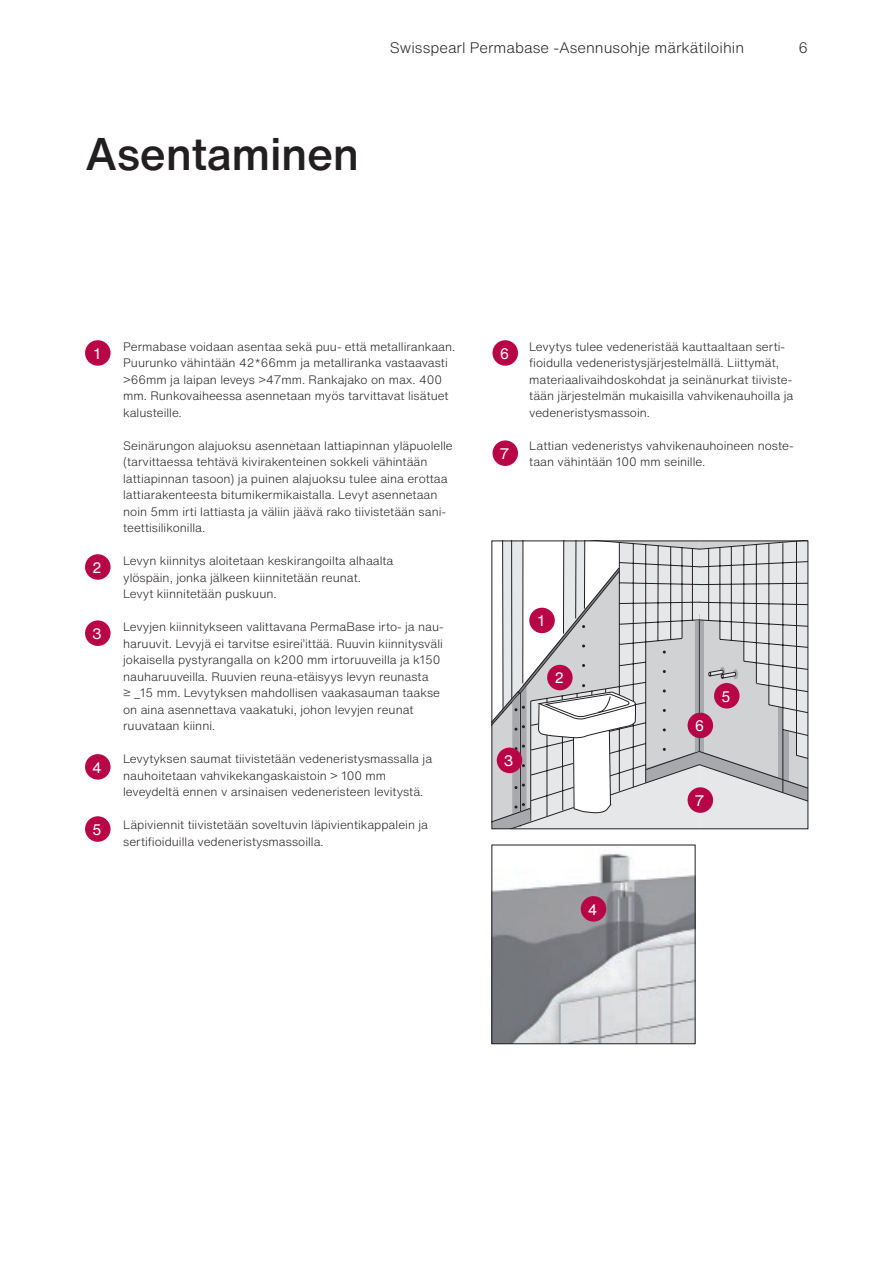
<style>
.page{position:relative;width:893px;height:1263px;background:#fff}
.page>*{position:absolute;margin:0;border:0;box-sizing:border-box;transform-origin:0 0}
.t1{font:500 45px "Helvetica Now Text";letter-spacing:-.01em;color:#231f20}
.t2{font:300 15px "Helvetica Now Text";color:#231f20}
.t3{font:15px "Helvetica Now Text";color:#fff}
.t4{font:300 12px/16.5px "Helvetica Now Text";color:#231f20}
</style>
<div class="page">
<div style="left:85px;top:340px;width:26px;height:26px;background:#b80546;border-radius:50%"></div>
<div style="left:85px;top:554px;width:26px;height:26px;background:#b80546;border-radius:50%"></div>
<div style="left:85px;top:620px;width:26px;height:26px;background:#b80546;border-radius:50%"></div>
<div style="left:85px;top:754px;width:26px;height:26px;background:#b80546;border-radius:50%"></div>
<div style="left:85px;top:816px;width:26px;height:26px;background:#b80546;border-radius:50%"></div>
<div style="left:492px;top:340px;width:26px;height:26px;background:#b80546;border-radius:50%"></div>
<div style="left:492px;top:440px;width:26px;height:26px;background:#b80546;border-radius:50%"></div>
<img style="left:494px;top:853px;width:199px;height:189px">
<div style="left:492px;top:845px;width:203px;height:199px;border:1px solid #231f20"></div>
<svg style="left:492px;top:541px;width:316px;height:288px;background:#cfcace"></svg>
<div style="left:529px;top:608px;width:26px;height:25px;background:#b80546;border-radius:50%"></div>
<div style="left:581px;top:896px;width:25px;height:26px;background:#b80546;border-radius:50%"></div>
<h1 class="t1" style="left:85px;top:124px;width:276px">Asentaminen</h1>
<p class="t2" style="left:390px;top:38px;width:356px">Swisspearl Permabase -Asennusohje märkätiloihin</p>
<p class="t2" style="left:798px;top:38px;width:11px">6</p>
<p class="t3" style="left:94px;top:343px;width:8px">1</p>
<p class="t3" style="left:92px;top:557px;width:11px">2</p>
<p class="t3" style="left:92px;top:623px;width:11px">3</p>
<p class="t3" style="left:92px;top:757px;width:11px">4</p>
<p class="t3" style="left:92px;top:819px;width:11px">5</p>
<p class="t4" style="left:123px;top:338px;width:334px">Permabase voidaan asentaa sekä puu- että metallirankaan.<br>Puurunko vähintään 42*66mm ja metalliranka vastaavasti &gt;66mm ja laipan leveys &gt;47mm. Rankajako on max. 400 mm. Runkovaiheessa asennetaan myös tarvittavat lisätuet kalusteille.</p>
<p class="t4" style="left:123px;top:437px;width:331px">Seinärungon alajuoksu asennetaan lattiapinnan yläpuolelle (tarvittaessa tehtävä kivirakenteinen sokkeli vähintään lattiapinnan tasoon) ja puinen alajuoksu tulee aina erottaa lattiarakenteesta bitumikermikaistalla. Levyt asennetaan noin 5mm irti lattiasta ja väliin jäävä rako tiivistetään sani&shy;teettisilikonilla.</p>
<p class="t4" style="left:123px;top:553px;width:272px">Levyn kiinnitys aloitetaan keskirangoilta alhaalta ylöspäin, jonka jälkeen kiinnitetään reunat.<br>Levyt kiinnitetään puskuun.</p>
<p class="t4" style="left:123px;top:619px;width:322px">Levyjen kiinnitykseen valittavana PermaBase irto- ja nau&shy;haruuvit. Levyjä ei tarvitse esirei’ittää. Ruuvin kiinnitysväli jokaisella pystyrangalla on k200 mm irtoruuveilla ja k150 nauharuuveilla. Ruuvien reuna-etäisyys levyn reunasta<br>≥ _15 mm. Levytyksen mahdollisen vaakasauman taakse on aina asennettava vaakatuki, johon levyjen reunat ruuvataan kiinni.</p>
<p class="t4" style="left:123px;top:751px;width:311px">Levytyksen saumat tiivistetään vedeneristysmassalla ja nauhoitetaan vahvikekangaskaistoin &gt; 100 mm leveydeltä ennen v arsinaisen vedeneristeen levitystä.</p>
<p class="t4" style="left:123px;top:817px;width:306px">Läpiviennit tiivistetään soveltuvin läpivientikappalein ja sertifioiduilla vedeneristysmassoilla.</p>
<p class="t3" style="left:500px;top:343px;width:11px">6</p>
<p class="t3" style="left:500px;top:444px;width:11px">7</p>
<p class="t4" style="left:529px;top:338px;width:266px">Levytys tulee vedeneristää kauttaaltaan serti&shy;fioidulla vedeneristysjärjestelmällä. Liittymät, materiaalivaihdoskohdat ja seinänurkat tiiviste&shy;tään järjestelmän mukaisilla vahvikenauhoilla ja vedeneristysmassoin.</p>
<p class="t4" style="left:529px;top:437px;width:266px">Lattian vedeneristys vahvikenauhoineen noste&shy;taan vähintään 100 mm seinille.</p>
<p class="t3" style="left:538px;top:611px;width:8px">1</p>
<p class="t3" style="left:554px;top:668px;width:11px">2</p>
<p class="t3" style="left:504px;top:751px;width:11px">3</p>
<p class="t3" style="left:588px;top:899px;width:11px">4</p>
<p class="t3" style="left:695px;top:716px;width:11px">6</p>
<p class="t3" style="left:721px;top:686px;width:11px">5</p>
<p class="t3" style="left:695px;top:790px;width:11px">7</p>
</div>
